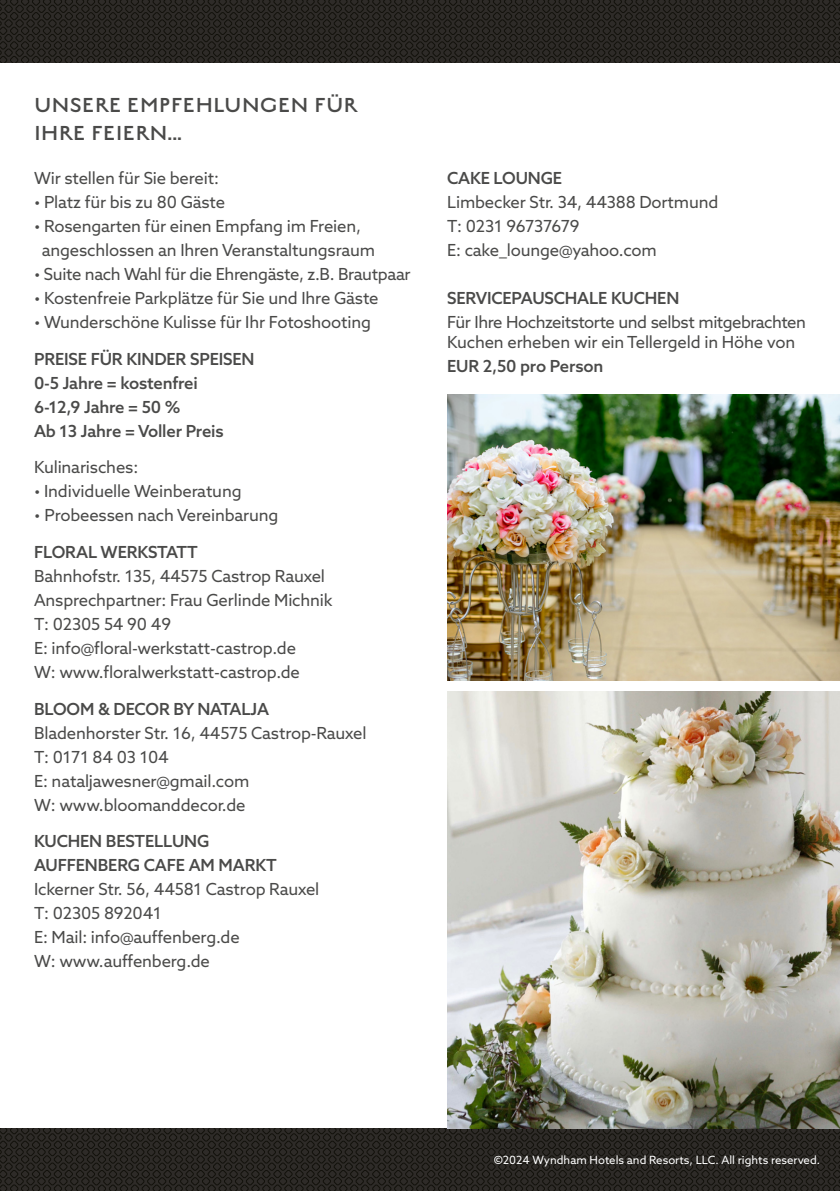
<style>
.page{position:relative;width:840px;height:1191px;background:#fff}
.page>*{position:absolute;margin:0;border:0;box-sizing:border-box;transform-origin:0 0}
.t1{font:300 22.6px/27.2px "English Grotesque";color:#4a4a49}
.t2{font:16.6px/24px "Azo Sans";letter-spacing:-.01em;color:#4a4a49}
.t3{font:500 16.6px/24px "Azo Sans";letter-spacing:-.01em;color:#4a4a49}
.t4{font:16.6px/19.6px "Azo Sans";letter-spacing:-.03em;color:#4a4a49}
.t5{font:11.4px "Azo Sans";color:#fff}
</style>
<div class="page">
<svg style="left:0;top:1128px;width:839px;height:63px;background:#262420"></svg>
<svg style="left:0;top:0;width:839px;height:63px;background:#26231f"></svg>
<img style="left:447px;top:394px;width:392px;height:286px">
<img style="left:447px;top:692px;width:392px;height:436px">
<h1 class="t1" style="left:34px;top:91px;width:325px">UNSERE EMPFEHLUNGEN FÜR<br>IHRE FEIERN...</h1>
<p class="t2" style="left:34px;top:166px;width:186px">Wir stellen für Sie bereit:</p>
<p class="t2" style="left:34px;top:190px;width:192px">• Platz für bis zu 80 Gäste</p>
<p class="t2" style="left:42px;top:214px;width:335px;text-indent:-8px">• Rosengarten für einen Empfang im Freien, angeschlossen an Ihren Veranstaltungsraum</p>
<p class="t2" style="left:34px;top:262px;width:378px">• Suite nach Wahl für die Ehrengäste, z.B. Brautpaar</p>
<p class="t2" style="left:34px;top:286px;width:346px">• Kostenfreie Parkplätze für Sie und Ihre Gäste</p>
<p class="t2" style="left:34px;top:310px;width:338px">• Wunderschöne Kulisse für Ihr Fotoshooting</p>
<p class="t3" style="left:34px;top:346px;width:222px">PREISE FÜR KINDER SPEISEN<br>0-5 Jahre = kostenfrei<br>6-12,9 Jahre = 50 %<br>Ab 13 Jahre = Voller Preis</p>
<p class="t2" style="left:34px;top:455px;width:106px">Kulinarisches:</p>
<p class="t2" style="left:34px;top:479px;width:209px">• Individuelle Weinberatung</p>
<p class="t2" style="left:34px;top:503px;width:246px">• Probeessen nach Vereinbarung</p>
<p class="t3" style="left:34px;top:540px;width:165px">FLORAL WERKSTATT</p>
<p class="t2" style="left:34px;top:564px;width:300px">Bahnhofstr. 135, 44575 Castrop Rauxel Ansprechpartner: Frau Gerlinde Michnik T: 02305 54 90 49<br>E: info@floral-werkstatt-castrop.de<br>W: www.floralwerkstatt-castrop.de</p>
<p class="t3" style="left:34px;top:696px;width:236px">BLOOM &amp; DECOR BY NATALJA</p>
<p class="t2" style="left:34px;top:720px;width:334px">Bladenhorster Str. 16, 44575 Castrop-Rauxel<br>T: 0171 84 03 104<br>E: nataljawesner@gmail.com<br>W: www.bloomanddecor.de</p>
<p class="t3" style="left:34px;top:829px;width:244px">KUCHEN BESTELLUNG<br>AUFFENBERG CAFE AM MARKT</p>
<p class="t2" style="left:34px;top:877px;width:287px">Ickerner Str. 56, 44581 Castrop Rauxel<br>T: 02305 892041<br>E: Mail: info@auffenberg.de<br>W: www.auffenberg.de</p>
<p class="t3" style="left:447px;top:166px;width:116px">CAKE LOUNGE</p>
<p class="t2" style="left:447px;top:190px;width:273px">Limbecker Str. 34, 44388 Dortmund<br>T: 0231 96737679<br>E: cake_lounge@yahoo.com</p>
<p class="t3" style="left:447px;top:286px;width:233px">SERVICEPAUSCHALE KUCHEN</p>
<p class="t4" style="left:447px;top:312px;width:360px">Für Ihre Hochzeitstorte und selbst mitgebrachten<br>Kuchen erheben wir ein Tellergeld in Höhe von</p>
<p class="t3" style="left:447px;top:353px;width:158px">EUR 2,50 pro Person</p>
<p class="t5" style="left:493px;top:1152px;width:328px">©2024 Wyndham Hotels and Resorts, LLC. All rights reserved.</p>
</div>
